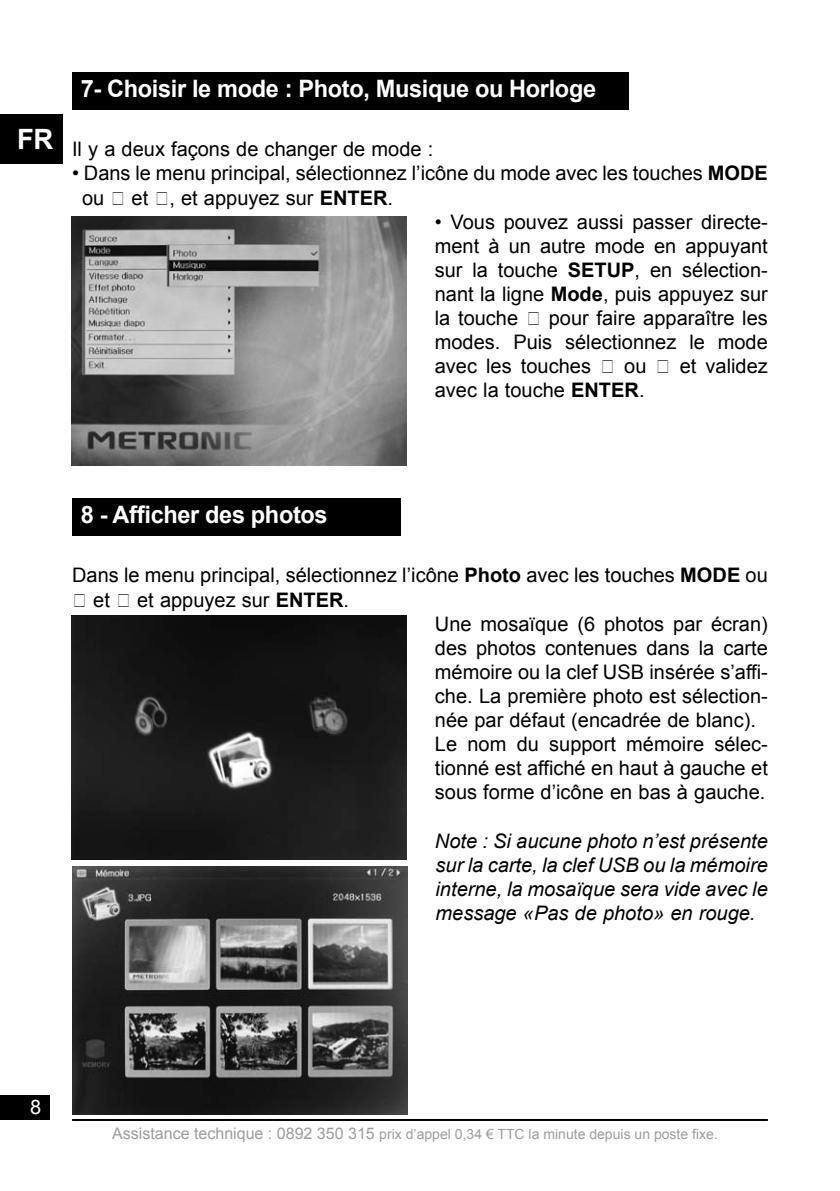
<style>
.page{position:relative;width:840px;height:1191px;background:#fff}
.page>*{position:absolute;margin:0;border:0;box-sizing:border-box;transform-origin:0 0}
.t1{font:700 28px "Arial";color:#fff}
.t2{font:700 24px "Arial";letter-spacing:-.015em;color:#fff}
.t3{font:20px/24.2px "Arial";color:#000}
.t4{font:italic 20px/24.2px "Arial";color:#000;text-align:justify}
.t5{font:20px "Arial";color:#fff}
.t6{font:14px "Arial";color:#9c9d9f}
.s1{font-weight:700}
.s2{font-size:16px}
</style>
<div class="page">
<hr style="left:72px;top:1119px;width:695px;height:2px;background:#000">
<div style="left:0;top:1095px;width:50px;height:25px;background:#000"></div>
<div style="left:0;top:115px;width:63px;height:49px;background:#000"></div>
<div style="left:72px;top:72px;width:555px;height:38px;background:#000"></div>
<div style="left:72px;top:498px;width:329px;height:38px;background:#000"></div>
<img style="left:71px;top:217px;width:335px;height:248px">
<img style="left:71px;top:615px;width:335px;height:244px">
<img style="left:72px;top:866px;width:335px;height:248px">
<h1 class="t1" style="left:17px;top:124px;width:38px">FR</h1>
<p class="t2" style="left:81px;top:75px;width:516px">7- Choisir le mode : Photo, Musique ou Horloge</p>
<p class="t3" style="left:72px;top:137px;width:362px">Il y a deux façons de changer de mode :</p>
<p class="t3" style="left:82px;top:161px;width:687px;text-indent:-10px">• Dans le menu principal, sélectionnez l’icône du mode avec les touches <span class="s1">MODE </span>ou ◄ et ► , et appuyez sur <span class="s1">ENTER</span>.</p>
<p class="t3" style="left:434px;top:209px;width:334px;text-align:justify">• Vous pouvez aussi passer directe&shy;ment à un autre mode en appuyant sur la touche <span class="s1">SETUP</span>, en sélection&shy;nant la ligne <span class="s1">Mode</span>, puis appuyez sur la touche ► pour faire apparaître les modes. Puis sélectionnez le mode avec les touches ▲ ou ▼ et validez avec la touche <span class="s1">ENTER</span>.</p>
<p class="t2" style="left:81px;top:501px;width:248px">8 - Afficher des photos</p>
<p class="t3" style="left:72px;top:563px;width:697px">Dans le menu principal, sélectionnez l’icône <span class="s1">Photo</span> avec les touches <span class="s1">MODE</span> ou</p>
<p class="t3" style="left:72px;top:587px;width:278px">◄ et ► et appuyez sur <span class="s1">ENTER</span>.</p>
<p class="t3" style="left:434px;top:611px;width:334px">Une mosaïque (6 photos par écran)</p>
<p class="t3" style="left:434px;top:635px;width:334px">des photos contenues dans la carte</p>
<p class="t3" style="left:434px;top:660px;width:334px">mémoire ou la clef USB insérée s’affi-</p>
<p class="t3" style="left:434px;top:684px;width:334px">che. La première photo est sélection-</p>
<p class="t3" style="left:434px;top:708px;width:322px">née par défaut (encadrée de blanc).</p>
<p class="t3" style="left:434px;top:732px;width:334px">Le nom du support mémoire sélec-</p>
<p class="t3" style="left:434px;top:756px;width:334px">tionné est affiché en haut à gauche et</p>
<p class="t3" style="left:434px;top:780px;width:332px">sous forme d’icône en bas à gauche.</p>
<p class="t4" style="left:434px;top:828px;width:334px">Note : Si aucune photo n’est présente sur la carte, la clef USB ou la mémoire interne, la mosaïque sera vide avec le message «Pas de photo» en rouge.</p>
<p class="t5" style="left:30px;top:1096px;width:13px">8</p>
<p class="t6" style="left:112px;top:1126px;width:607px"><span class="s2">Assistance technique : 0892 350 315</span> prix d’appel 0,34 € TTC la minute depuis un poste fixe.</p>
</div>
